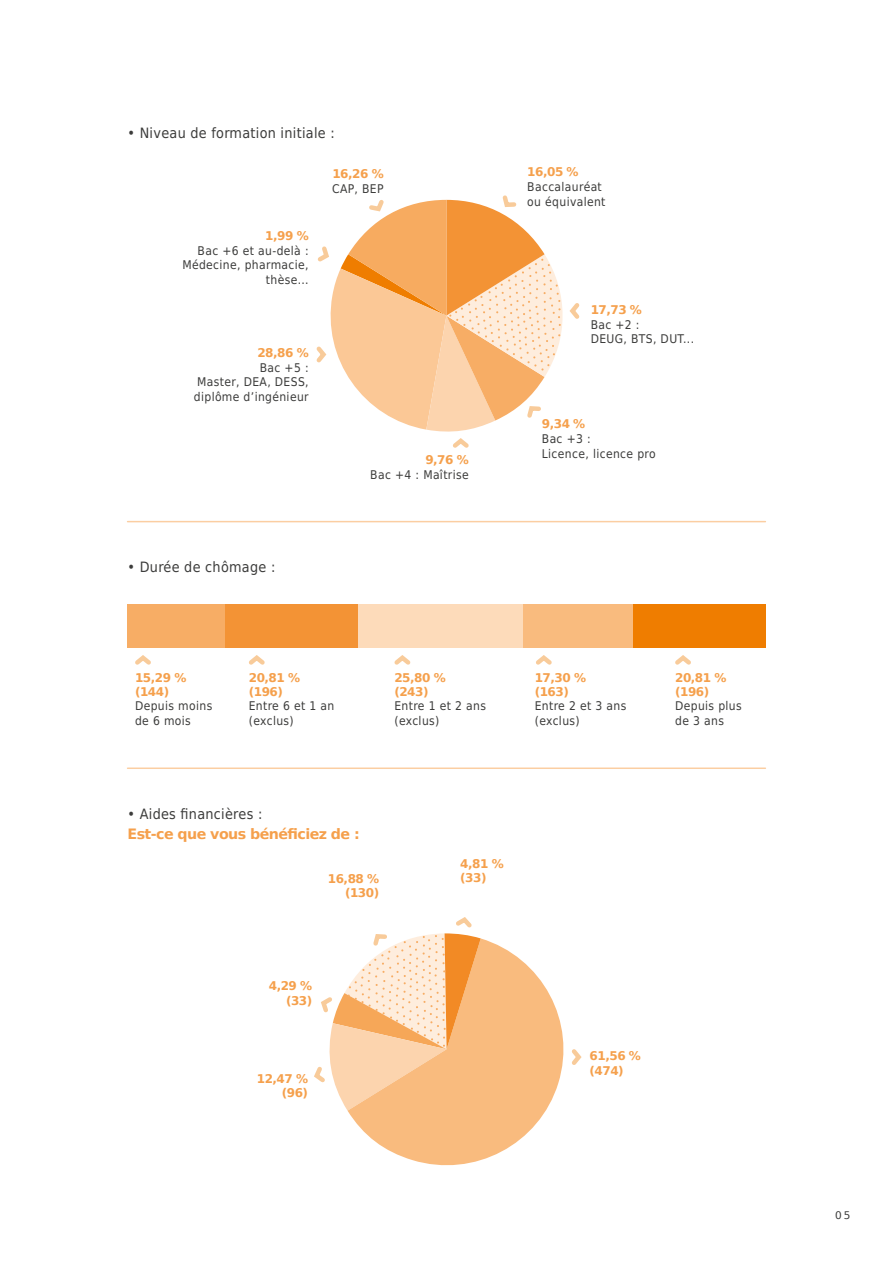
<style>
.page{position:relative;width:893px;height:1263px;background:#fff}
.page>*{position:absolute;margin:0;border:0;box-sizing:border-box;transform-origin:0 0}
.t1{font:14.25px "DejaVu Sans Condensed";letter-spacing:.02em;color:#3c3c3b}
.t2{font:700 14.25px "DejaVu Sans";letter-spacing:-.04em;color:#f5a04c}
.t3{font:12px/14.4px "DejaVu Sans Condensed";letter-spacing:.03em;color:#3c3c3b}
.t4{font:700 12px/14.4px "DejaVu Sans";letter-spacing:-.04em;color:#f5a04c}
.t5{font:10.5px "DejaVu Sans";color:#3c3c3b}
</style>
<div class="page">
<div style="left:633px;top:605px;width:132px;height:43px;background:#ef7d00"></div>
<div style="left:522px;top:605px;width:111px;height:43px;background:#f9bb7e"></div>
<div style="left:358px;top:605px;width:164px;height:43px;background:#fddbba"></div>
<div style="left:225px;top:605px;width:133px;height:43px;background:#f39335"></div>
<div style="left:128px;top:605px;width:97px;height:43px;background:#f7ad65"></div>
<svg style="left:348px;top:938px;width:216px;height:228px;fill:#f9bb7e"></svg>
<svg style="left:135px;top:655px;width:16px;height:10px"></svg>
<svg style="left:316px;top:195px;width:264px;height:253px"></svg>
<svg style="left:249px;top:655px;width:16px;height:10px"></svg>
<svg style="left:394px;top:655px;width:17px;height:10px"></svg>
<svg style="left:536px;top:655px;width:16px;height:10px"></svg>
<svg style="left:571px;top:1049px;width:11px;height:16px"></svg>
<svg style="left:675px;top:655px;width:16px;height:10px"></svg>
<svg style="left:314px;top:917px;width:167px;height:194px"></svg>
<hr style="left:128px;top:521px;width:637px;height:1px;background:#fbcea2">
<hr style="left:128px;top:767px;width:637px;height:2px;background:#fbcea2">
<p class="t1" style="left:128px;top:121px;width:209px">• Niveau de formation initiale :</p>
<p class="t4" style="left:332px;top:167px;width:53px">16,26 %</p>
<p class="t4" style="left:265px;top:228px;width:45px">1,99 %</p>
<p class="t3" style="left:182px;top:243px;width:128px;text-align:right">Bac +6 et au-delà :<br>Médecine, pharmacie, thèse...</p>
<p class="t3" style="left:332px;top:182px;width:53px">CAP, BEP</p>
<p class="t4" style="left:257px;top:345px;width:53px">28,86 %</p>
<p class="t3" style="left:194px;top:360px;width:116px;text-align:justify;text-indent:66px">Bac +5 :<br>Master, DEA, DESS, diplôme d’ingénieur</p>
<p class="t4" style="left:425px;top:453px;width:45px">9,76 %</p>
<p class="t3" style="left:370px;top:468px;width:100px">Bac +4 : Maîtrise</p>
<p class="t1" style="left:128px;top:555px;width:149px">• Durée de chômage :</p>
<p class="t4" style="left:527px;top:164px;width:53px">16,05 %</p>
<p class="t3" style="left:527px;top:179px;width:80px">Baccalauréat ou équivalent</p>
<p class="t4" style="left:591px;top:302px;width:53px">17,73 %</p>
<p class="t3" style="left:591px;top:317px;width:105px">Bac +2 :<br>DEUG, BTS, DUT...</p>
<p class="t4" style="left:542px;top:417px;width:45px">9,34 %</p>
<p class="t3" style="left:542px;top:432px;width:115px">Bac +3 :<br>Licence, licence pro</p>
<p class="t4" style="left:135px;top:670px;width:53px">15,29 % (144)</p>
<p class="t3" style="left:135px;top:699px;width:79px">Depuis moins de 6 mois</p>
<p class="t4" style="left:249px;top:670px;width:53px">20,81 % (196)</p>
<p class="t3" style="left:249px;top:699px;width:87px">Entre 6 et 1 an (exclus)</p>
<p class="t4" style="left:394px;top:670px;width:53px">25,80 % (243)</p>
<p class="t3" style="left:394px;top:699px;width:93px">Entre 1 et 2 ans (exclus)</p>
<p class="t1" style="left:128px;top:801px;width:136px">• Aides financières :</p>
<p class="t2" style="left:128px;top:822px;width:234px">Est-ce que vous bénéficiez de :</p>
<p class="t4" style="left:328px;top:871px;width:53px;text-align:right">16,88 % (130)</p>
<p class="t4" style="left:460px;top:856px;width:45px">4,81 % (33)</p>
<p class="t4" style="left:535px;top:670px;width:53px">17,30 % (163)</p>
<p class="t3" style="left:535px;top:699px;width:93px">Entre 2 et 3 ans (exclus)</p>
<p class="t4" style="left:269px;top:978px;width:45px;text-align:right">4,29 % (33)</p>
<p class="t4" style="left:257px;top:1071px;width:53px;text-align:right">12,47 % (96)</p>
<p class="t4" style="left:590px;top:1048px;width:53px">61,56 % (474)</p>
<p class="t4" style="left:675px;top:670px;width:53px">20,81 % (196)</p>
<p class="t3" style="left:675px;top:699px;width:68px">Depuis plus de 3 ans</p>
<p class="t5" style="left:835px;top:1206px;width:17px">05</p>
</div>
